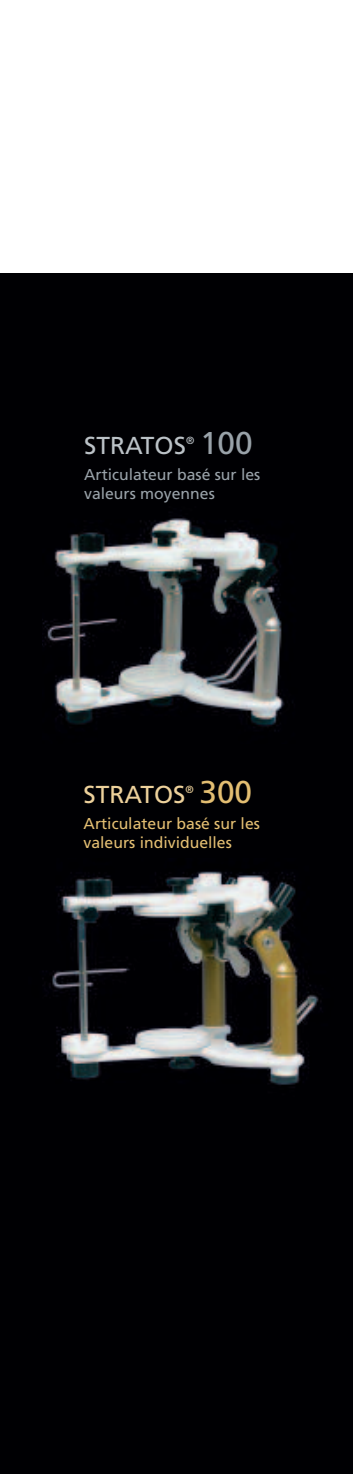
<style>
.page{position:relative;width:353px;height:1474px;background:#fff}
.page>*{position:absolute;margin:0;border:0;box-sizing:border-box;transform-origin:0 0}
.t1{font:31.5px "Frutiger";color:#99a2a9}
.t2{font:31.5px "Frutiger";color:#e3be72}
.t3{font:24.5px "Frutiger";color:#bbc2c7}
.t4{font:24.5px "Frutiger";color:#edd19b}
.t5{font:15.75px/18.9px "Frutiger";color:#e3be72}
.t6{font:15.75px/18.9px "Frutiger";color:#99a2a9}
.t7{font:10.33px "Frutiger";color:#bbc2c7}
.t8{font:10.33px "Frutiger";color:#edd19b}
</style>
<div class="page">
<div style="left:0;top:273px;width:352px;height:1200px;background:#000003"></div>
<img style="left:49px;top:871px;width:273px;height:214px">
<img style="left:42px;top:517px;width:251px;height:214px">
<h2 class="t3" style="left:84px;top:436px;width:103px">STRATOS</h2>
<p class="t7" style="left:186px;top:436px;width:10px">®</p>
<h1 class="t1" style="left:200px;top:431px;width:54px">100</h1>
<p class="t6" style="left:84px;top:466px;width:177px">Articulateur basé sur les valeurs moyennes</p>
<h2 class="t4" style="left:83px;top:784px;width:103px">STRATOS</h2>
<p class="t8" style="left:185px;top:785px;width:10px">®</p>
<h1 class="t2" style="left:199px;top:779px;width:54px">300</h1>
<p class="t5" style="left:83px;top:815px;width:177px">Articulateur basé sur les valeurs individuelles</p>
</div>
